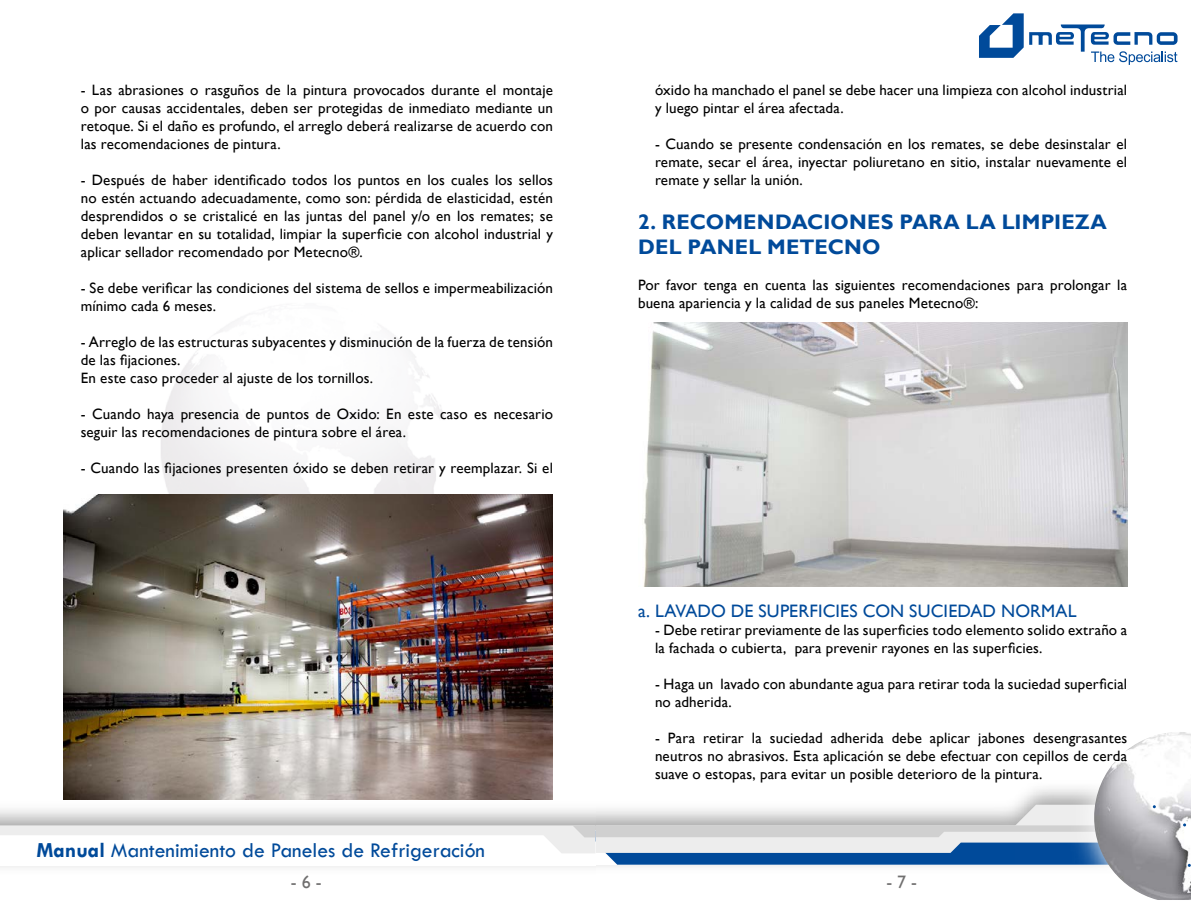
<style>
.page{position:relative;width:1191px;height:918px;background:#fff}
.page>*{position:absolute;margin:0;border:0;box-sizing:border-box;transform-origin:0 0}
.t1{font:21.6px "Tw Cen";color:#004a9a}
.t2{font:700 21px/25.2px "Gill Sans";letter-spacing:.01em;color:#004a9a}
.t3{font:18px "Gill Sans";letter-spacing:.01em;color:#004a9a}
.t4{font:18px "Gill Sans";color:#706f6f}
.t5{font:15px/18px "Gill Sans";letter-spacing:.01em;color:#000}
.s1{font-weight:700}
</style>
<div class="page">
<svg style="left:979px;top:13px;width:44px;height:45px"></svg>
<svg style="left:1029px;top:25px;width:148px;height:40px"></svg>
<img style="left:1094px;top:732px;width:97px;height:168px">
<img style="left:0;top:320px;width:595px;height:548px">
<svg style="left:0;top:805px;width:1191px;height:62px"></svg>
<img style="left:64px;top:495px;width:489px;height:304px">
<img style="left:643px;top:323px;width:484px;height:264px">
<p class="t5" style="left:81px;top:82px;width:473px;text-align:justify">- Las abrasiones o rasguños de la pintura provocados durante el montaje o por causas accidentales, deben ser protegidas de inmediato mediante un retoque. Si el daño es profundo, el arreglo deberá realizarse de acuerdo con las recomendaciones de pintura.</p>
<p class="t5" style="left:81px;top:172px;width:473px;text-align:justify">- Después de haber identificado todos los puntos en los cuales los sellos no estén actuando adecuadamente, como son: pérdida de elasticidad, estén desprendidos o se cristalicé en las juntas del panel y/o en los remates; se deben levantar en su totalidad, limpiar la superficie con alcohol industrial y aplicar sellador recomendado por Metecno®.</p>
<p class="t5" style="left:81px;top:280px;width:473px">- Se debe verificar las condiciones del sistema de sellos e impermeabilización mínimo cada 6 meses.</p>
<p class="t5" style="left:81px;top:334px;width:474px">- Arreglo de las estructuras subyacentes y disminución de la fuerza de tensión de las fijaciones.<br>En este caso proceder al ajuste de los tornillos.</p>
<p class="t5" style="left:81px;top:406px;width:474px">- Cuando haya presencia de puntos de Oxido: En este caso es necesario seguir las recomendaciones de pintura sobre el área.</p>
<p class="t5" style="left:81px;top:460px;width:473px">- Cuando las fijaciones presenten óxido se deben retirar y reemplazar. Si el</p>
<h1 class="t1" style="left:36px;top:837px;width:450px"><span class="s1">Manual</span> Mantenimiento de Paneles de Refrigeración</h1>
<p class="t5" style="left:655px;top:82px;width:473px">óxido ha manchado el panel se debe hacer una limpieza con alcohol industrial y luego pintar el área afectada.</p>
<p class="t5" style="left:655px;top:136px;width:473px;text-align:justify">- Cuando se presente condensación en los remates, se debe desinstalar el remate, secar el área, inyectar poliuretano en sitio, instalar nuevamente el remate y sellar la unión.</p>
<h2 class="t2" style="left:638px;top:209px;width:470px">2. RECOMENDACIONES PARA LA LIMPIEZA<br>DEL PANEL METECNO</h2>
<p class="t5" style="left:638px;top:276px;width:490px">Por favor tenga en cuenta las siguientes recomendaciones para prolongar la buena apariencia y la calidad de sus paneles Metecno®:</p>
<p class="t3" style="left:638px;top:601px;width:440px">a. LAVADO DE SUPERFICIES CON SUCIEDAD NORMAL</p>
<p class="t5" style="left:655px;top:622px;width:473px">- Debe retirar previamente de las superficies todo elemento solido extraño a la fachada o cubierta, para prevenir rayones en las superficies.</p>
<p class="t5" style="left:655px;top:676px;width:473px">- Haga un lavado con abundante agua para retirar toda la suciedad superficial no adherida.</p>
<p class="t5" style="left:655px;top:730px;width:473px;text-align:justify">- Para retirar la suciedad adherida debe aplicar jabones desengrasantes neutros no abrasivos. Esta aplicación se debe efectuar con cepillos de cerda suave o estopas, para evitar un posible deterioro de la pintura.</p>
<p class="t4" style="left:291px;top:871px;width:32px">- 6 -</p>
<p class="t4" style="left:886px;top:871px;width:32px">- 7 -</p>
</div>
